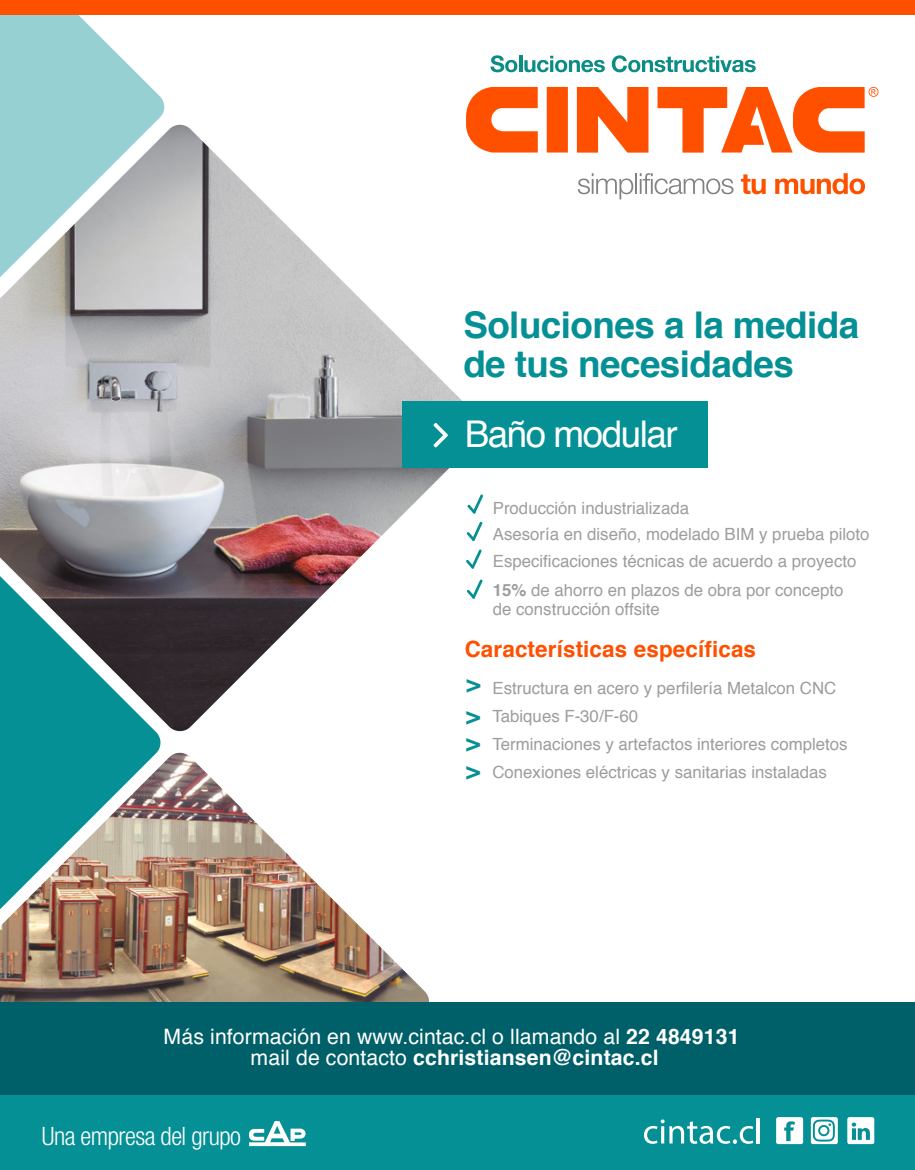
<style>
.page{position:relative;width:915px;height:1170px;background:#fff}
.page>*{position:absolute;margin:0;border:0;box-sizing:border-box;transform-origin:0 0}
.t1{font:700 36.75px/38.7px "Helvetica";letter-spacing:-.015em;color:#059095}
.t2{font:36.75px "Helvetica";letter-spacing:-.04em;color:#fff}
.t3{font:300 condensed 25.35px "Helvetica Neue LT Com";letter-spacing:-.02em;color:#fff}
.t4{font:700 23.85px/32.4px "Helvetica";color:#059095}
.t5{font:700 22.35px "Helvetica";letter-spacing:.005em;color:#ff5000}
.t6{font:21.15px/21px "Helvetica";letter-spacing:.005em;color:#fff;text-align:center}
.t7{font:16.8px/27.9px "Helvetica";color:#9d9d9c}
.s1{font-weight:700}
</style>
<div class="page">
<img style="left:0;top:125px;width:483px;height:607px">
<svg style="left:0;top:15px;width:164px;height:341px;fill:#99d0d2"></svg>
<img style="left:0;top:752px;width:429px;height:250px">
<img style="left:0;top:492px;width:162px;height:501px">
<svg style="left:577px;top:173px;width:56px;height:26px"></svg>
<hr style="left:635px;top:173px;width:2px;height:21px;background:#818282">
<svg style="left:639px;top:173px;width:94px;height:21px"></svg>
<svg style="left:740px;top:174px;width:25px;height:20px"></svg>
<svg style="left:775px;top:173px;width:89px;height:21px"></svg>
<svg style="left:466px;top:87px;width:412px;height:66px"></svg>
<svg style="left:490px;top:55px;width:27px;height:17px"></svg>
<hr style="left:519px;top:56px;width:3px;height:16px;background:#0b8c84">
<svg style="left:524px;top:56px;width:80px;height:16px"></svg>
<svg style="left:611px;top:55px;width:144px;height:17px"></svg>
<div style="left:0;top:0;width:914px;height:15px;background:#ff5000"></div>
<div style="left:0;top:1094px;width:914px;height:75px;background:#059095"></div>
<div style="left:0;top:1002px;width:914px;height:92px;background:#006069"></div>
<svg style="left:644px;top:1119px;width:109px;height:24px"></svg>
<hr style="left:756px;top:1118px;width:3px;height:25px;background:#fff">
<svg style="left:776px;top:1117px;width:98px;height:26px"></svg>
<div style="left:402px;top:401px;width:305px;height:67px;background:#059095"></div>
<svg style="left:433px;top:423px;width:15px;height:24px"></svg>
<svg style="left:467px;top:494px;width:16px;height:19px"></svg>
<svg style="left:465px;top:549px;width:16px;height:19px"></svg>
<svg style="left:466px;top:579px;width:16px;height:19px"></svg>
<svg style="left:466px;top:521px;width:16px;height:20px"></svg>
<svg style="left:249px;top:1121px;width:57px;height:24px"></svg>
<h1 class="t1" style="left:463px;top:306px;width:397px">Soluciones a la medida de tus necesidades</h1>
<h1 class="t2" style="left:464px;top:406px;width:214px">Baño modular</h1>
<p class="t7" style="left:492px;top:496px;width:378px;line-height:26.1px">Producción industrializada<br>Asesoría en diseño, modelado BIM y prueba piloto<br>Especificaciones técnicas de acuerdo a proyecto</p>
<p class="t7" style="left:492px;top:581px;width:352px;line-height:18.5px"><span class="s1">15%</span> de ahorro en plazos de obra por concepto de construcción offsite</p>
<h3 class="t5" style="left:464px;top:630px;width:293px">Características específicas</h3>
<h3 class="t4" style="left:466px;top:667px;width:16px">&gt; &gt;</h3>
<h3 class="t4" style="left:466px;top:728px;width:15px;line-height:28px">&gt; &gt;</h3>
<p class="t7" style="left:492px;top:674px;width:356px">Estructura en acero y perfilería Metalcon CNC Tabiques F-30/F-60<br>Terminaciones y artefactos interiores completos Conexiones eléctricas y sanitarias instaladas</p>
<p class="t6" style="left:164px;top:1027px;width:577px">Más información en www.cintac.cl o llamando al <span class="s1">22 4849131 </span>mail de contacto <span class="s1">cchristiansen@cintac.cl</span></p>
<h2 class="t3" style="left:42px;top:1120px;width:201px">Una empresa del grupo</h2>
</div>
